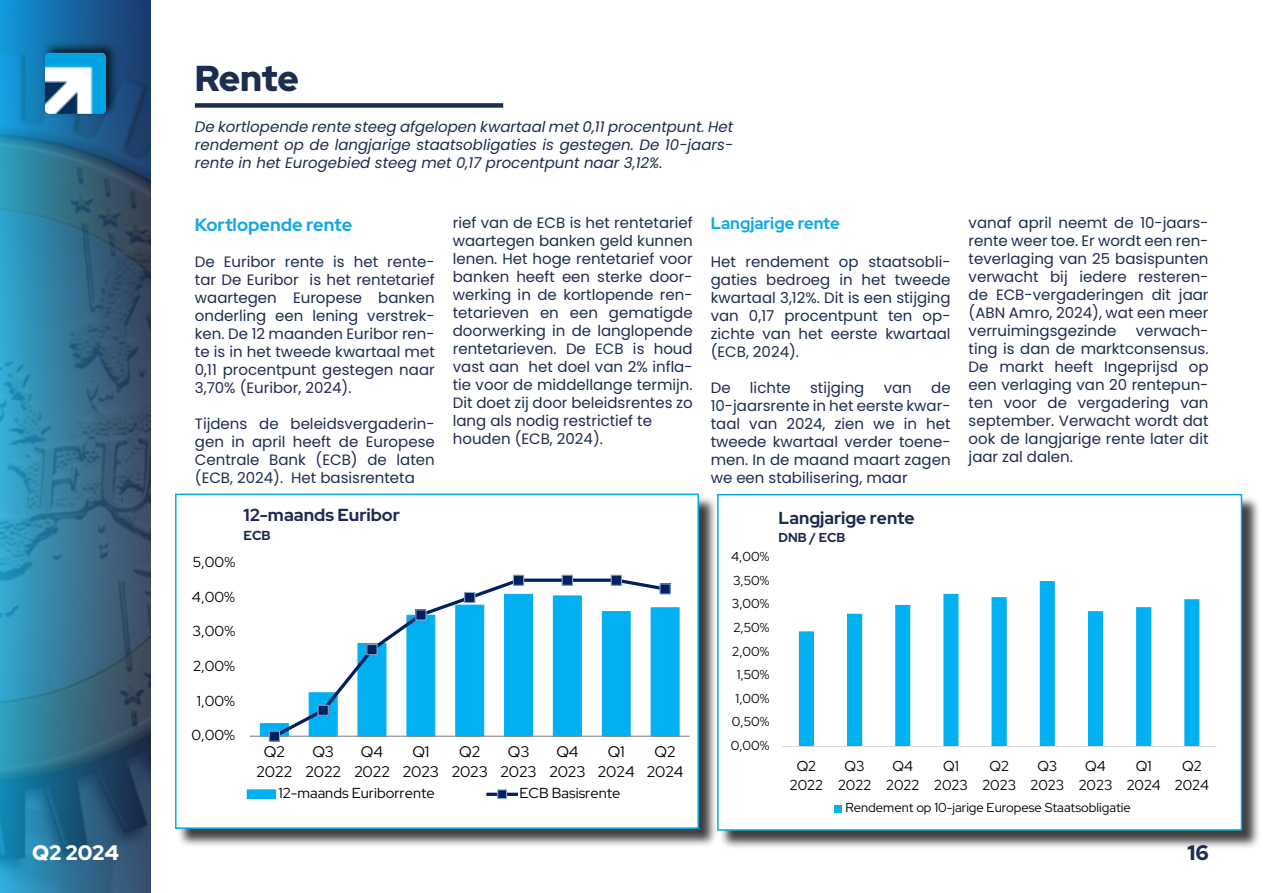
<style>
.page{position:relative;width:1263px;height:893px;background:#fff}
.page>*{position:absolute;margin:0;border:0;box-sizing:border-box;transform-origin:0 0}
.t1{font:900 36px "Red Hat Display";letter-spacing:-.01em;color:#1d2d50}
.t2{font:900 21px "Red Hat Display";color:#fff}
.t3{font:900 21px "Red Hat Display";color:#1d2d50}
.t4{font:700 18px "Red Hat Display";color:#15a9e2}
.t5{font:700 17.4px "Red Hat Display";color:#1c2c50}
.t6{font:700 17.25px "Red Hat Display";color:#1c2c50}
.t7{font:700 16.5px "Red Hat Display";color:#15a9e2}
.t8{font:15.3px/20.1px "Red Hat Display";color:#000;text-align:center}
.t9{font:15px/18px "Poppins";color:#1d2d50;text-align:justify}
.t10{font:italic 15px/18px "Poppins";color:#1d2d50;text-align:justify}
.t11{font:14.4px/19px "Red Hat Display";color:#000;text-align:center}
.t12{font:700 13.05px "Red Hat Display";color:#1c2c50}
.t13{font:12.9px "Red Hat Display";color:#000}
.t14{font:700 12.9px "Red Hat Display";letter-spacing:-.005em;color:#1c2c50}
</style>
<div class="page">
<div style="left:178px;top:496px;width:540px;height:351px;background:#000;opacity:.75"></div>
<div style="left:176px;top:494px;width:522px;height:334px;background:#fff"></div>
<svg style="left:259px;top:607px;width:421px;height:129px"></svg>
<hr style="left:250px;top:736px;width:439px;height:1px;background:#868686">
<svg style="left:270px;top:576px;width:399px;height:161px"></svg>
<div style="left:269px;top:731px;width:10px;height:10px;background:#002060"></div>
<div style="left:269px;top:731px;width:11px;height:11px;border:1px solid #8ea5cb"></div>
<div style="left:318px;top:705px;width:10px;height:10px;background:#002060"></div>
<div style="left:317px;top:705px;width:12px;height:11px;border:1px solid #8ea5cb"></div>
<div style="left:367px;top:645px;width:10px;height:10px;background:#002060"></div>
<div style="left:366px;top:644px;width:12px;height:11px;border:1px solid #8ea5cb"></div>
<div style="left:416px;top:610px;width:10px;height:10px;background:#002060"></div>
<div style="left:415px;top:609px;width:12px;height:11px;border:1px solid #8ea5cb"></div>
<div style="left:465px;top:592px;width:10px;height:11px;background:#002060"></div>
<div style="left:464px;top:592px;width:11px;height:11px;border:1px solid #8ea5cb"></div>
<div style="left:513px;top:575px;width:11px;height:10px;background:#002060"></div>
<div style="left:513px;top:575px;width:11px;height:11px;border:1px solid #8ea5cb"></div>
<div style="left:562px;top:575px;width:10px;height:10px;background:#002060"></div>
<div style="left:562px;top:575px;width:11px;height:11px;border:1px solid #8ea5cb"></div>
<div style="left:611px;top:575px;width:10px;height:10px;background:#002060"></div>
<div style="left:611px;top:575px;width:11px;height:11px;border:1px solid #8ea5cb"></div>
<div style="left:660px;top:584px;width:10px;height:10px;background:#002060"></div>
<div style="left:659px;top:583px;width:12px;height:12px;border:1px solid #8ea5cb"></div>
<div style="left:247px;top:790px;width:29px;height:9px;background:#00b0f0"></div>
<div style="left:247px;top:789px;width:29px;height:10px;border:1px solid #00b0f0"></div>
<hr style="left:488px;top:793px;width:28px;height:3px;background:#002060">
<div style="left:498px;top:790px;width:8px;height:9px;background:#002060"></div>
<div style="left:497px;top:789px;width:10px;height:10px;border:1px solid #8ea5cb"></div>
<div style="left:175px;top:494px;width:524px;height:335px;border:2px solid #01abe8"></div>
<svg style="left:0;top:0;width:151px;height:893px;background:#2e6d8f"></svg>
<div style="left:720px;top:496px;width:541px;height:353px;background:#000;opacity:.75"></div>
<div style="left:718px;top:495px;width:523px;height:335px;background:#fff"></div>
<svg style="left:799px;top:581px;width:400px;height:165px"></svg>
<hr style="left:782px;top:746px;width:434px;height:1px;background:#d9d9d9">
<div style="left:834px;top:805px;width:8px;height:7px;background:#00b0f0"></div>
<div style="left:717px;top:494px;width:525px;height:337px;border:2px solid #01abe8"></div>
<div style="left:195px;top:103px;width:308px;height:5px;background:#1d2d50"></div>
<div style="left:41px;top:41px;width:77px;height:76px;background:#000;opacity:.75"></div>
<img style="left:45px;top:53px;width:61px;height:61px">
<h1 class="t1" style="left:195px;top:55px;width:106px">Rente</h1>
<p class="t10" style="left:195px;top:118px;width:540px">De kortlopende rente steeg afgelopen kwartaal met 0,11 procentpunt. Het rendement op de langjarige staatsobligaties is gestegen. De 10-jaars&shy;rente in het Eurogebied steeg met 0,17 procentpunt naar 3,12%.</p>
<p class="t4" style="left:195px;top:213px;width:159px">Kortlopende rente</p>
<p class="t9" style="left:195px;top:253px;width:241px">De Euribor rente is het rente&shy;tar De Euribor is het rentetarief waartegen Europese banken onderling een lening verstrek&shy;ken. De 12 maanden Euribor ren&shy;te is in het tweede kwartaal met 0,11 procentpunt gestegen naar 3,70% (Euribor, 2024).</p>
<p class="t9" style="left:195px;top:415px;width:241px">Tijdens de beleidsvergaderin&shy;gen in april heeft de Europese Centrale Bank (ECB) de laten (ECB, 2024). Het basisrenteta</p>
<p class="t9" style="left:453px;top:214px;width:241px;text-align:left">rief van de ECB is het rentetarief waartegen banken geld kunnen lenen. Het hoge rentetarief voor banken heeft een sterke door&shy;werking in de kortlopende ren&shy;tetarieven en een gematigde doorwerking in de langlopende rentetarieven. De ECB is houd vast aan het doel van 2% infla&shy;tie voor de middellange termijn.<br>Dit doet zij door beleidsrentes zo lang als nodig restrictief te houden (ECB, 2024).</p>
<p class="t7" style="left:711px;top:213px;width:131px">Langjarige rente</p>
<p class="t9" style="left:711px;top:253px;width:241px">Het rendement op staatsobli&shy;gaties bedroeg in het tweede kwartaal 3,12%. Dit is een stijging van 0,17 procentpunt ten op&shy;zichte van het eerste kwartaal (ECB, 2024).</p>
<p class="t9" style="left:711px;top:379px;width:21px">De</p>
<p class="t9" style="left:750px;top:379px;width:42px">lichte</p>
<p class="t9" style="left:810px;top:379px;width:56px">stijging</p>
<p class="t9" style="left:884px;top:379px;width:30px">van</p>
<p class="t9" style="left:711px;top:379px;width:241px;text-indent:220px">de 10-jaarsrente in het eerste kwar&shy;taal van 2024, zien we in het tweede kwartaal verder toene&shy;men. In de maand maart zagen we een stabilisering, maar</p>
<p class="t5" style="left:243px;top:504px;width:158px">12-maands Euribor</p>
<p class="t12" style="left:243px;top:527px;width:29px">ECB</p>
<p class="t6" style="left:779px;top:507px;width:138px">Langjarige rente</p>
<p class="t14" style="left:779px;top:529px;width:68px">DNB / ECB</p>
<p class="t11" style="left:193px;top:552px;width:44px">5,00%</p>
<p class="t13" style="left:731px;top:548px;width:40px">4,00%</p>
<p class="t13" style="left:733px;top:572px;width:38px">3,50%</p>
<p class="t11" style="left:192px;top:587px;width:45px">4,00%</p>
<p class="t13" style="left:732px;top:595px;width:39px">3,00%</p>
<p class="t11" style="left:192px;top:621px;width:44px">3,00%</p>
<p class="t13" style="left:733px;top:619px;width:37px">2,50%</p>
<p class="t13" style="left:732px;top:643px;width:39px">2,00%</p>
<p class="t11" style="left:193px;top:656px;width:43px">2,00%</p>
<p class="t13" style="left:737px;top:666px;width:34px">1,50%</p>
<p class="t11" style="left:197px;top:691px;width:40px">1,00%</p>
<p class="t13" style="left:736px;top:690px;width:35px">1,00%</p>
<p class="t9" style="left:969px;top:214px;width:241px">vanaf april neemt de 10-jaars&shy;rente weer toe. Er wordt een ren&shy;teverlaging van 25 basispunten verwacht bij iedere resteren&shy;de ECB-vergaderingen dit jaar (ABN Amro, 2024), wat een meer verruimingsgezinde</p>
<p class="t9" style="left:969px;top:322px;width:241px;text-indent:167px">verwach&shy;ting is dan de marktconsensus.<br>De markt heeft Ingeprijsd op een verlaging van 20 rentepun&shy;ten voor de vergadering van september. Verwacht wordt dat ook de langjarige rente later dit jaar zal dalen.</p>
<p class="t11" style="left:191px;top:725px;width:45px">0,00%</p>
<p class="t8" style="left:257px;top:741px;width:37px">Q2<br>2022</p>
<p class="t8" style="left:305px;top:741px;width:37px">Q3<br>2022</p>
<p class="t8" style="left:354px;top:741px;width:37px">Q4<br>2022</p>
<p class="t8" style="left:403px;top:741px;width:38px">Q1<br>2023</p>
<p class="t8" style="left:452px;top:741px;width:38px">Q2<br>2023</p>
<p class="t8" style="left:500px;top:741px;width:38px">Q3<br>2023</p>
<p class="t8" style="left:549px;top:741px;width:38px">Q4<br>2023</p>
<p class="t8" style="left:598px;top:741px;width:38px">Q1<br>2024</p>
<p class="t8" style="left:647px;top:741px;width:38px">Q2<br>2024</p>
<p class="t11" style="left:279px;top:783px;width:158px">12-maands Euriborrente</p>
<p class="t11" style="left:519px;top:783px;width:103px">ECB Basisrente</p>
<p class="t13" style="left:732px;top:713px;width:39px">0,50%</p>
<p class="t13" style="left:731px;top:737px;width:40px">0,00%</p>
<p class="t11" style="left:790px;top:756px;width:35px">Q2<br>2022</p>
<p class="t11" style="left:838px;top:756px;width:35px">Q3<br>2022</p>
<p class="t11" style="left:886px;top:756px;width:35px">Q4<br>2022</p>
<p class="t11" style="left:934px;top:756px;width:35px">Q1<br>2023</p>
<p class="t11" style="left:982px;top:756px;width:35px">Q2<br>2023</p>
<p class="t11" style="left:1030px;top:756px;width:35px">Q3<br>2023</p>
<p class="t11" style="left:1079px;top:756px;width:35px">Q4<br>2023</p>
<p class="t11" style="left:1127px;top:756px;width:36px">Q1<br>2024</p>
<p class="t11" style="left:1175px;top:756px;width:36px">Q2<br>2024</p>
<p class="t13" style="left:845px;top:799px;width:287px">Rendement op 10-jarige Europese Staatsobligatie</p>
<h2 class="t2" style="left:32px;top:839px;width:88px">Q2 2024</h2>
<h2 class="t3" style="left:1187px;top:839px;width:23px">16</h2>
</div>
